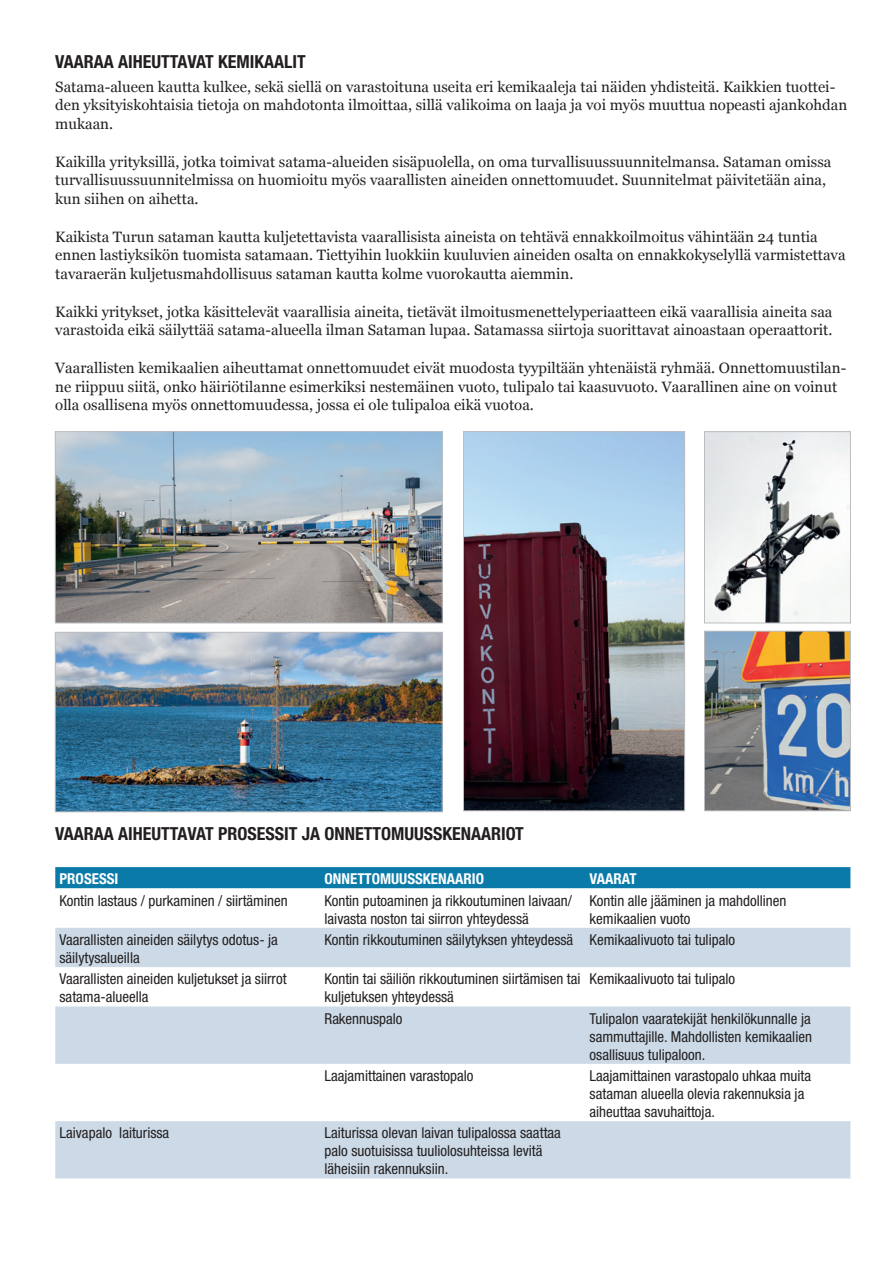
<style>
.page{position:relative;width:893px;height:1263px;background:#fff}
.page>*{position:absolute;margin:0;border:0;box-sizing:border-box;transform-origin:0 0}
.t1{font:700 condensed 18px "Helvetica Neue LT Pro";color:#231f20}
.t2{font:15px/18.8px "Georgia";color:#231f20}
.t3{font:condensed 15px/18px "Helvetica Neue LT Pro";color:#231f20}
.t4{font:700 condensed 15px "Helvetica Neue LT Pro";color:#fff}
</style>
<div class="page">
<div style="left:55px;top:867px;width:795px;height:21px;background:#0a7ba8"></div>
<svg style="left:55px;top:888px;width:795px;height:40px"></svg>
<svg style="left:55px;top:928px;width:795px;height:250px;fill:#ccdae7"></svg>
<img style="left:57px;top:433px;width:384px;height:188px">
<div style="left:55px;top:431px;width:388px;height:192px;border:1px solid #bcbdc0"></div>
<img style="left:465px;top:433px;width:218px;height:376px">
<div style="left:463px;top:431px;width:222px;height:380px;border:1px solid #bcbdc0"></div>
<img style="left:706px;top:433px;width:143px;height:188px">
<div style="left:704px;top:431px;width:147px;height:192px;border:1px solid #bcbdc0"></div>
<img style="left:706px;top:633px;width:143px;height:176px">
<div style="left:704px;top:631px;width:147px;height:180px;border:1px solid #bcbdc0"></div>
<img style="left:57px;top:634px;width:384px;height:176px">
<div style="left:55px;top:632px;width:388px;height:180px;border:1px solid #bcbdc0"></div>
<p class="t1" style="left:55px;top:51px;width:252px">VAARAA AIHEUTTAVAT KEMIKAALIT</p>
<p class="t2" style="left:55px;top:77px;width:793px">Satama-alueen kautta kulkee, sekä siellä on varastoituna useita eri kemikaaleja tai näiden yhdisteitä. Kaikkien tuottei&shy;den yksityiskohtaisia tietoja on mahdotonta ilmoittaa, sillä valikoima on laaja ja voi myös muuttua nopeasti ajankohdan mukaan.</p>
<p class="t2" style="left:55px;top:152px;width:778px">Kaikilla yrityksillä, jotka toimivat satama-alueiden sisäpuolella, on oma turvallisuussuunnitelmansa. Sataman omissa turvallisuussuunnitelmissa on huomioitu myös vaarallisten aineiden onnettomuudet. Suunnitelmat päivitetään aina, kun siihen on aihetta.</p>
<p class="t2" style="left:55px;top:227px;width:792px">Kaikista Turun sataman kautta kuljetettavista vaarallisista aineista on tehtävä ennakkoilmoitus vähintään 24 tuntia ennen lastiyksikön tuomista satamaan. Tiettyihin luokkiin kuuluvien aineiden osalta on ennakkokyselyllä varmistettava tavaraerän kuljetusmahdollisuus sataman kautta kolme vuorokautta aiemmin.</p>
<p class="t2" style="left:55px;top:302px;width:779px">Kaikki yritykset, jotka käsittelevät vaarallisia aineita, tietävät ilmoitusmenettelyperiaatteen eikä vaarallisia aineita saa varastoida eikä säilyttää satama-alueella ilman Sataman lupaa. Satamassa siirtoja suorittavat ainoastaan operaattorit.</p>
<p class="t2" style="left:55px;top:359px;width:793px">Vaarallisten kemikaalien aiheuttamat onnettomuudet eivät muodosta tyypiltään yhtenäistä ryhmää. Onnettomuustilan&shy;ne riippuu siitä, onko häiriötilanne esimerkiksi nestemäinen vuoto, tulipalo tai kaasuvuoto. Vaarallinen aine on voinut olla osallisena myös onnettomuudessa, jossa ei ole tulipaloa eikä vuotoa.</p>
<p class="t1" style="left:55px;top:822px;width:470px">VAARAA AIHEUTTAVAT PROSESSIT JA ONNETTOMUUSSKENAARIOT</p>
<p class="t4" style="left:60px;top:870px;width:60px">PROSESSI</p>
<p class="t4" style="left:325px;top:870px;width:161px">ONNETTOMUUSSKENAARIO</p>
<p class="t4" style="left:590px;top:870px;width:48px">VAARAT</p>
<p class="t3" style="left:60px;top:891px;width:230px">Kontin lastaus / purkaminen / siirtäminen</p>
<p class="t3" style="left:325px;top:891px;width:249px">Kontin putoaminen ja rikkoutuminen laivaan/ laivasta noston tai siirron yhteydessä</p>
<p class="t3" style="left:590px;top:891px;width:198px">Kontin alle jääminen ja mahdollinen kemikaalien vuoto</p>
<p class="t3" style="left:59px;top:930px;width:220px">Vaarallisten aineiden säilytys odotus- ja säilytysalueilla</p>
<p class="t3" style="left:325px;top:930px;width:412px">Kontin rikkoutuminen säilytyksen yhteydessä Kemikaalivuoto tai tulipalo</p>
<p class="t3" style="left:59px;top:970px;width:229px">Vaarallisten aineiden kuljetukset ja siirrot satama-alueella</p>
<p class="t3" style="left:325px;top:970px;width:257px">Kontin tai säiliön rikkoutuminen siirtämisen tai kuljetuksen yhteydessä</p>
<p class="t3" style="left:590px;top:970px;width:147px">Kemikaalivuoto tai tulipalo</p>
<p class="t3" style="left:325px;top:1009px;width:80px">Rakennuspalo</p>
<p class="t3" style="left:590px;top:1009px;width:224px;text-align:justify">Tulipalon vaaratekijät henkilökunnalle ja sammuttajille. Mahdollisten kemikaalien osallisuus tulipaloon.</p>
<p class="t3" style="left:325px;top:1066px;width:151px">Laajamittainen varastopalo</p>
<p class="t3" style="left:590px;top:1066px;width:223px">Laajamittainen varastopalo uhkaa muita sataman alueella olevia rakennuksia ja aiheuttaa savuhaittoja.</p>
<p class="t3" style="left:59px;top:1124px;width:111px">Laivapalo laiturissa</p>
<p class="t3" style="left:325px;top:1124px;width:238px">Laiturissa olevan laivan tulipalossa saattaa palo suotuisissa tuuliolosuhteissa levitä läheisiin rakennuksiin.</p>
</div>
